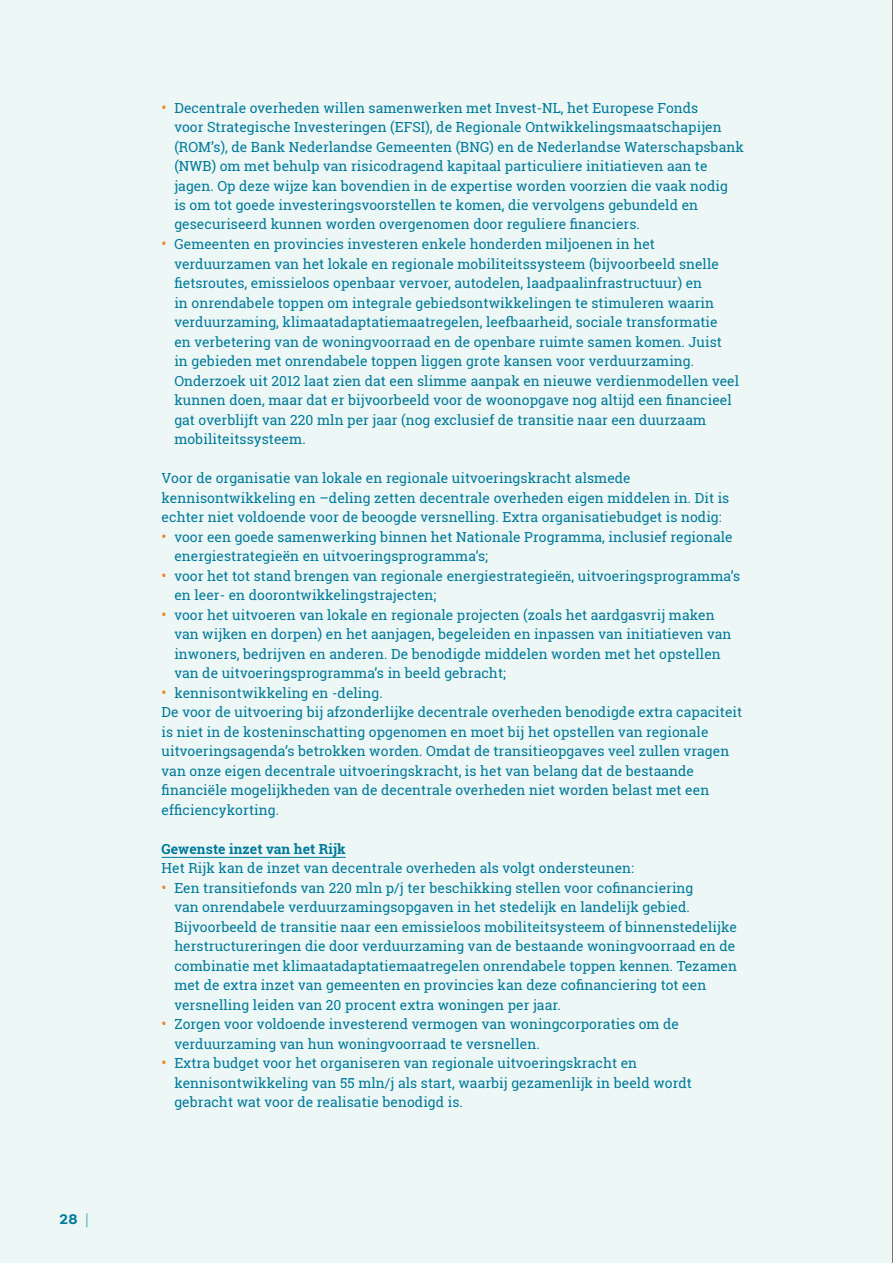
<style>
.page{position:relative;width:893px;height:1263px;background:#ecf7f6}
.page>*{position:absolute;margin:0;border:0;box-sizing:border-box;transform-origin:0 0}
.t1{font:13.8px/19.5px "Roboto Slab";letter-spacing:.005em;color:#007a9a}
.t2{font:700 13.8px "Roboto Slab";letter-spacing:.005em;color:#007a9a}
.t3{font:700 13.8px "Filson Pro";color:#007a9a}
.s1{color:#64b5b6}
.s2{font-size:15px;color:#ee8624}
</style>
<div class="page">
<hr style="left:892px;top:0;width:1px;height:1263px;background:#000">
<hr style="left:162px;top:857px;width:184px;height:1px;background:#007a9a">
<p class="t3" style="left:59px;top:1210px;width:31px">28 <span class="s1">|</span></p>
<p class="t1" style="left:174px;top:98px;width:571px;text-indent:-13px"><span class="s2">•</span> Decentrale overheden willen samenwerken met Invest-NL, het Europese Fonds<br>voor Strategische Investeringen (EFSI), de Regionale Ontwikkelingsmaatschapijen (ROM’s), de Bank Nederlandse Gemeenten (BNG) en de Nederlandse Waterschapsbank (NWB) om met behulp van risicodragend kapitaal particuliere initiatieven aan te jagen. Op deze wijze kan bovendien in de expertise worden voorzien die vaak nodig<br>is om tot goede investeringsvoorstellen te komen, die vervolgens gebundeld en gesecuriseerd kunnen worden overgenomen door reguliere financiers.</p>
<p class="t1" style="left:174px;top:234px;width:566px;text-indent:-13px"><span class="s2">•</span> Gemeenten en provincies investeren enkele honderden miljoenen in het verduurzamen van het lokale en regionale mobiliteitssysteem (bijvoorbeeld snelle fietsroutes, emissieloos openbaar vervoer, autodelen, laadpaalinfrastructuur) en<br>in onrendabele toppen om integrale gebiedsontwikkelingen te stimuleren waarin verduurzaming, klimaatadaptatiemaatregelen, leefbaarheid, sociale transformatie<br>en verbetering van de woningvoorraad en de openbare ruimte samen komen. Juist<br>in gebieden met onrendabele toppen liggen grote kansen voor verduurzaming.<br>Onderzoek uit 2012 laat zien dat een slimme aanpak en nieuwe verdienmodellen veel kunnen doen, maar dat er bijvoorbeeld voor de woonopgave nog altijd een financieel gat overblijft van 220 mln per jaar (nog exclusief de transitie naar een duurzaam mobiliteitssysteem.</p>
<p class="t1" style="left:162px;top:468px;width:569px">Voor de organisatie van lokale en regionale uitvoeringskracht alsmede kennisontwikkeling en –deling zetten decentrale overheden eigen middelen in. Dit is echter niet voldoende voor de beoogde versnelling. Extra organisatiebudget is nodig:</p>
<p class="t1" style="left:174px;top:527px;width:560px;text-indent:-13px"><span class="s2">•</span> voor een goede samenwerking binnen het Nationale Programma, inclusief regionale energiestrategieën en uitvoeringsprogramma’s;</p>
<p class="t1" style="left:174px;top:566px;width:567px;text-indent:-13px"><span class="s2">•</span> voor het tot stand brengen van regionale energiestrategieën, uitvoeringsprogramma’s en leer- en doorontwikkelingstrajecten;</p>
<p class="t1" style="left:174px;top:605px;width:559px;text-indent:-13px"><span class="s2">•</span> voor het uitvoeren van lokale en regionale projecten (zoals het aardgasvrij maken van wijken en dorpen) en het aanjagen, begeleiden en inpassen van initiatieven van inwoners, bedrijven en anderen. De benodigde middelen worden met het opstellen van de uitvoeringsprogramma’s in beeld gebracht;</p>
<p class="t1" style="left:162px;top:683px;width:582px"><span class="s2">•</span> kennisontwikkeling en -deling.<br>De voor de uitvoering bij afzonderlijke decentrale overheden benodigde extra capaciteit is niet in de kosteninschatting opgenomen en moet bij het opstellen van regionale uitvoeringsagenda’s betrokken worden. Omdat de transitieopgaves veel zullen vragen van onze eigen decentrale uitvoeringskracht, is het van belang dat de bestaande financiële mogelijkheden van de decentrale overheden niet worden belast met een efficiencykorting.</p>
<p class="t2" style="left:162px;top:839px;width:186px">Gewenste inzet van het Rijk</p>
<p class="t1" style="left:162px;top:858px;width:474px">Het Rijk kan de inzet van decentrale overheden als volgt ondersteunen:</p>
<p class="t1" style="left:174px;top:878px;width:564px;text-indent:-13px"><span class="s2">•</span> Een transitiefonds van 220 mln p/j ter beschikking stellen voor cofinanciering<br>van onrendabele verduurzamingsopgaven in het stedelijk en landelijk gebied.<br>Bijvoorbeeld de transitie naar een emissieloos mobiliteitsysteem of binnenstedelijke herstructureringen die door verduurzaming van de bestaande woningvoorraad en de combinatie met klimaatadaptatiemaatregelen onrendabele toppen kennen. Tezamen met de extra inzet van gemeenten en provincies kan deze cofinanciering tot een versnelling leiden van 20 procent extra woningen per jaar.</p>
<p class="t1" style="left:174px;top:1014px;width:506px;text-indent:-13px"><span class="s2">•</span> Zorgen voor voldoende investerend vermogen van woningcorporaties om de verduurzaming van hun woningvoorraad te versnellen.</p>
<p class="t1" style="left:174px;top:1053px;width:519px;text-indent:-13px"><span class="s2">•</span> Extra budget voor het organiseren van regionale uitvoeringskracht en kennisontwikkeling van 55 mln/j als start, waarbij gezamenlijk in beeld wordt gebracht wat voor de realisatie benodigd is.</p>
</div>
